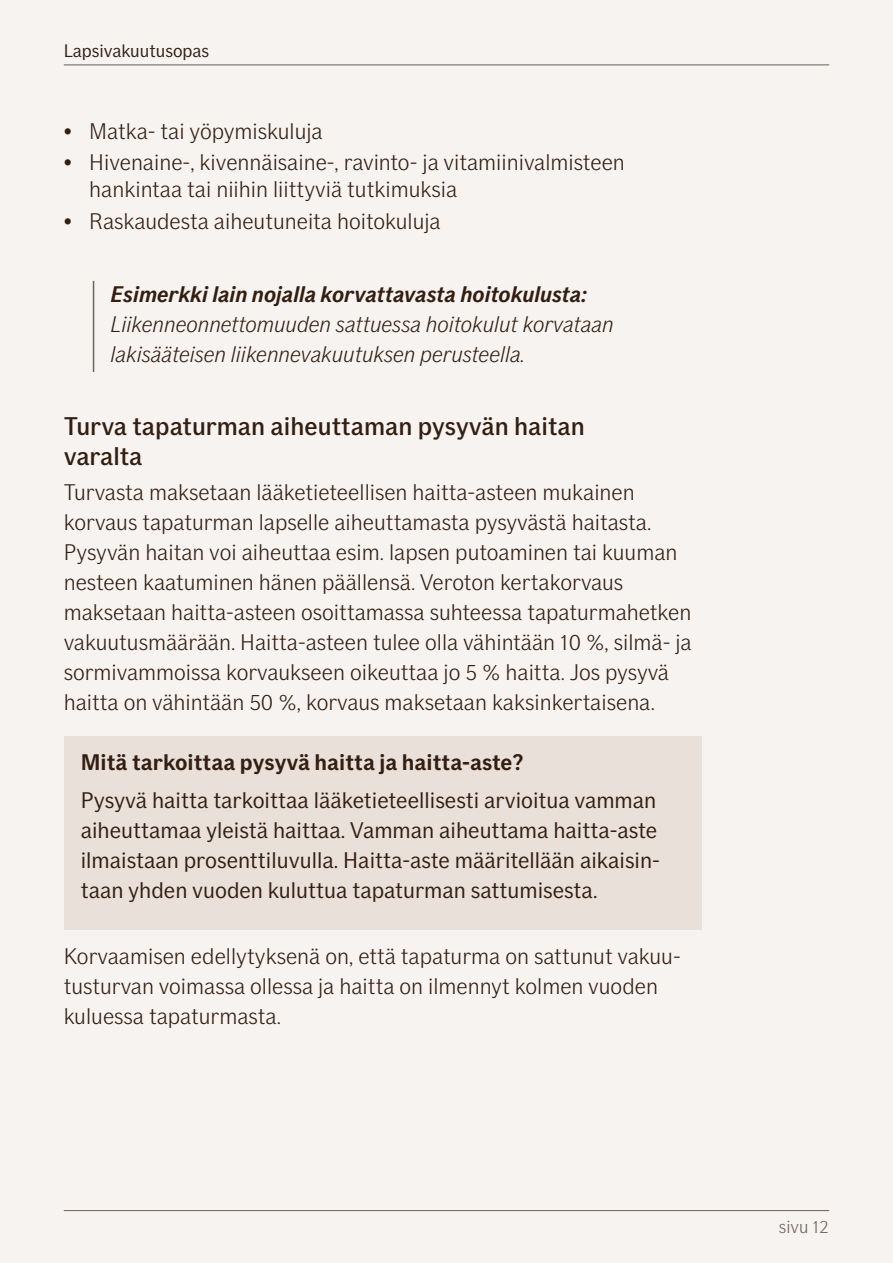
<style>
.page{position:relative;width:893px;height:1263px;background:#f6f3f0}
.page>*{position:absolute;margin:0;border:0;box-sizing:border-box;transform-origin:0 0}
.t1{font:500 25.5px/30px "If Sans";color:#331e11}
.t2{font:300 22.5px/30px "If Sans";color:#331e11}
.t3{font:22.5px/30px "If Sans";color:#331e11}
.t4{font:italic 300 22.5px/30px "If Sans";color:#331e11}
.t5{font:italic 700 22.5px "If Sans";color:#331e11}
.t6{font:700 22.5px "If Sans";color:#331e11}
.t7{font:18px "If Sans";color:#331e11}
.t8{font:300 18px "If Sans";color:#6e625e}
</style>
<div class="page">
<hr style="left:64px;top:64px;width:765px;height:1px;background:#6e625e">
<hr style="left:64px;top:1210px;width:765px;height:1px;background:#6e625e">
<hr style="left:93px;top:281px;width:1px;height:91px;background:#6e625e">
<div style="left:64px;top:736px;width:638px;height:193px;background:#e8e0d9"></div>
<p class="t7" style="left:64px;top:40px;width:147px">Lapsivakuutusopas</p>
<p class="t2" style="left:64px;top:116px;width:260px">• Matka- tai yöpymiskuluja</p>
<p class="t2" style="left:89px;top:149px;width:537px;line-height:27px;text-indent:-26px">• Hivenaine-, kivennäisaine-, ravinto- ja vitamiinivalmisteen hankintaa tai niihin liittyviä tutkimuksia</p>
<p class="t2" style="left:64px;top:206px;width:378px">• Raskaudesta aiheutuneita hoitokuluja</p>
<p class="t5" style="left:111px;top:281px;width:478px">Esimerkki lain nojalla korvattavasta hoitokulusta:</p>
<p class="t4" style="left:111px;top:309px;width:504px">Liikenneonnettomuuden sattuessa hoitokulut korvataan lakisääteisen liikennevakuutuksen perusteella.</p>
<p class="t1" style="left:64px;top:411px;width:523px">Turva tapaturman aiheuttaman pysyvän haitan varalta</p>
<p class="t2" style="left:64px;top:477px;width:629px">Turvasta maksetaan lääketieteellisen haitta-asteen mukainen korvaus tapaturman lapselle aiheuttamasta pysyvästä haitasta.<br>Pysyvän haitan voi aiheuttaa esim. lapsen putoaminen tai kuuman nesteen kaatuminen hänen päällensä. Veroton kertakorvaus maksetaan haitta-asteen osoittamassa suhteessa tapaturmahetken vakuutusmäärään. Haitta-asteen tulee olla vähintään 10 %, silmä- ja sormivammoissa korvaukseen oikeuttaa jo 5 % haitta. Jos pysyvä haitta on vähintään 50 %, korvaus maksetaan kaksinkertaisena.</p>
<p class="t6" style="left:81px;top:749px;width:444px">Mitä tarkoittaa pysyvä haitta ja haitta-aste?</p>
<p class="t3" style="left:81px;top:785px;width:581px">Pysyvä haitta tarkoittaa lääketieteellisesti arvioitua vamman aiheuttamaa yleistä haittaa. Vamman aiheuttama haitta-aste ilmaistaan prosenttiluvulla. Haitta-aste määritellään aikaisin&shy;taan yhden vuoden kuluttua tapaturman sattumisesta.</p>
<p class="t2" style="left:64px;top:941px;width:618px">Korvaamisen edellytyksenä on, että tapaturma on sattunut vakuu&shy;tusturvan voimassa ollessa ja haitta on ilmennyt kolmen vuoden kuluessa tapaturmasta.</p>
<p class="t8" style="left:779px;top:1217px;width:51px">sivu 12</p>
</div>
